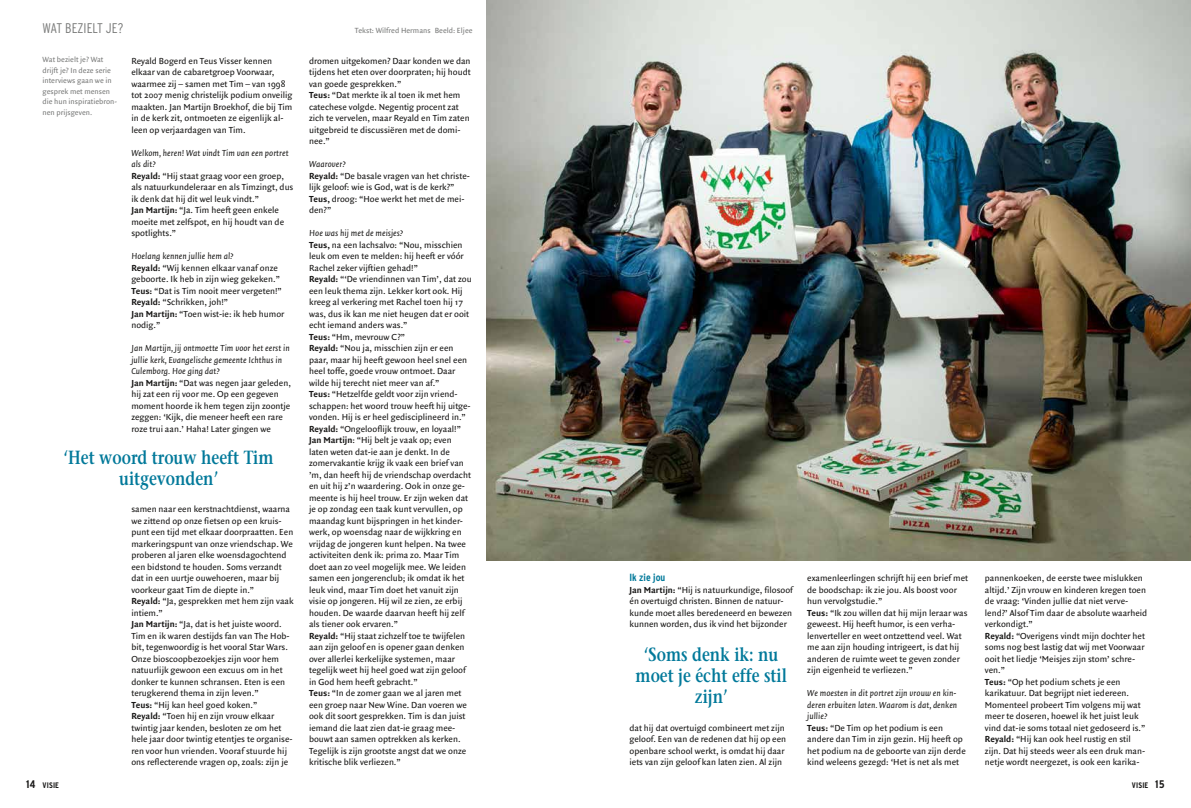
<style>
.page{position:relative;width:1191px;height:808px;background:#fff}
.page>*{position:absolute;margin:0;border:0;box-sizing:border-box;transform-origin:0 0}
.t1{font:600 19px/21px "Stone Serif";color:#02799a;text-align:center;scale:.8 1}
.t2{font:300 condensed 14px "Interstate";color:#7a7b7a}
.t3{font:700 condensed 10.4px "Interstate";color:#02799a}
.t4{font:9.4px/11.5px "Quadraat Sans";color:#181716}
.t5{font:8px/10.5px "Quadraat Sans";color:#7a7b7a}
.t6{font:700 condensed 8px "Interstate";letter-spacing:.02em;color:#181716}
.s1{font-style:italic}
.s2{font-weight:700}
.s3{font-size:11px}
</style>
<div class="page">
<img style="left:487px;top:0;width:704px;height:560px">
<h2 class="t2" style="left:43px;top:20px;width:82px">WAT BEZIELT JE?</h2>
<p class="t5" style="left:43px;top:55px;width:76px">Wat bezielt je? Wat drijft je? In deze serie interviews gaan we in gesprek met mensen die hun inspiratiebron&shy;nen prijsgeven.</p>
<p class="t4" style="left:131px;top:55px;width:162px">Reyald Bogerd en Teus Visser kennen elkaar van de cabaretgroep Voorwaar, waarmee zij – samen met Tim – van 1998 tot 2007 menig christelijk podium onveilig maakten. Jan Martijn Broekhof, die bij Tim in de kerk zit, ontmoeten ze eigenlijk al&shy;leen op verjaardagen van Tim.</p>
<p class="t4" style="left:131px;top:147px;width:164px"><span class="s1">Welkom, heren! Wat vindt Tim van een portret als dit?<br></span><span class="s2">Reyald:</span> “Hij staat graag voor een groep, als natuurkundeleraar en als Timzingt, dus ik denk dat hij dit wel leuk vindt.”<br><span class="s2">Jan Martijn:</span> “Ja. Tim heeft geen enkele moeite met zelfspot, en hij houdt van de spotlights.”</p>
<p class="t4" style="left:131px;top:250px;width:155px"><span class="s1">Hoelang kennen jullie hem al?<br></span><span class="s2">Reyald:</span> “Wij kennen elkaar vanaf onze geboorte. Ik heb in zijn wieg gekeken.”<br><span class="s2">Teus:</span> “Dat is Tim nooit meer vergeten!”<br><span class="s2">Reyald:</span> “Schrikken, joh!”<br><span class="s2">Jan Martijn:</span> “Toen wist-ie: ik heb humor nodig.”</p>
<p class="t4" style="left:131px;top:342px;width:161px"><span class="s1">Jan Martijn, jij ontmoette Tim voor het eerst in jullie kerk, Evangelische gemeente Ichthus in Culemborg. Hoe ging dat?<br></span><span class="s2">Jan Martijn:</span> “Dat was negen jaar geleden, hij zat een rij voor me. Op een gegeven moment hoorde ik hem tegen zijn zoontje zeggen: ‘Kijk, die meneer heeft een rare roze trui aan.’ Haha! Later gingen we</p>
<h1 class="t1" style="left:64px;top:447px;width:264px">‘Het woord trouw heeft Tim uitgevonden’</h1>
<p class="t4" style="left:131px;top:503px;width:164px">samen naar een kerstnachtdienst, waarna we zittend op onze fietsen op een kruis&shy;punt een tijd met elkaar doorpraatten. Een markeringspunt van onze vriendschap. We proberen al jaren elke woensdagochtend een bidstond te houden. Soms verzandt dat in een uurtje ouwehoeren, maar bij voorkeur gaat Tim de diepte in.”<br><span class="s2">Reyald:</span> “Ja, gesprekken met hem zijn vaak intiem.”<br><span class="s2">Jan Martijn:</span> “Ja, dat is het juiste woord.<br>Tim en ik waren destijds fan van The Hob&shy;bit, tegenwoordig is het vooral Star Wars.<br>Onze bioscoopbezoekjes zijn voor hem natuurlijk gewoon een excuus om in het donker te kunnen schransen. Eten is een terugkerend thema in zijn leven.”<br><span class="s2">Teus:</span> “Hij kan heel goed koken.”<br><span class="s2">Reyald:</span> “Toen hij en zijn vrouw elkaar twintig jaar kenden, besloten ze om het hele jaar door twintig etentjes te organise&shy;ren voor hun vrienden. Vooraf stuurde hij ons reflecterende vragen op, zoals: zijn je</p>
<p class="t5" style="left:355px;top:26px;width:119px">Tekst: Wilfred Hermans Beeld: Eljee</p>
<p class="t4" style="left:309px;top:55px;width:163px">dromen uitgekomen? Daar konden we dan tijdens het eten over doorpraten; hij houdt van goede gesprekken.”<br><span class="s2">Teus:</span> “Dat merkte ik al toen ik met hem catechese volgde. Negentig procent zat zich te vervelen, maar Reyald en Tim zaten uitgebreid te discussiëren met de domi&shy;nee.”</p>
<p class="t4" style="left:309px;top:159px;width:162px"><span class="s1">Waarover?<br></span><span class="s2">Reyald:</span> “De basale vragen van het christe&shy;lijk geloof: wie is God, wat is de kerk?”<br><span class="s2">Teus,</span> droog: “Hoe werkt het met de mei&shy;den?”</p>
<p class="t4" style="left:309px;top:228px;width:164px"><span class="s1">Hoe was hij met de meisjes?<br></span><span class="s2">Teus,</span> na een lachsalvo: “Nou, misschien leuk om even te melden: hij heeft er vóór Rachel zeker vijftien gehad!”<br><span class="s2">Reyald:</span> “‘De vriendinnen van Tim’, dat zou een leuk thema zijn. Lekker kort ook. Hij kreeg al verkering met Rachel toen hij 17 was, dus ik kan me niet heugen dat er ooit echt iemand anders was.”<br><span class="s2">Teus:</span> “Hm, mevrouw C?”<br><span class="s2">Reyald:</span> “Nou ja, misschien zijn er een paar, maar hij heeft gewoon heel snel een heel toffe, goede vrouw ontmoet. Daar wilde hij terecht niet meer van af.”<br><span class="s2">Teus:</span> “Hetzelfde geldt voor zijn vriend&shy;schappen: het woord trouw heeft hij uitge&shy;vonden. Hij is er heel gedisciplineerd in.” <span class="s2">Reyald:</span> “Ongelooflijk trouw, en loyaal!” <span class="s2">Jan Martijn</span>: “Hij belt je vaak op; even laten weten dat-ie aan je denkt. In de zomervakantie krijg ik vaak een brief van ’m, dan heeft hij de vriendschap overdacht en uit hij z’n waardering. Ook in onze ge&shy;meente is hij heel trouw. Er zijn weken dat je op zondag een taak kunt vervullen, op maandag kunt bijspringen in het kinder&shy;werk, op woensdag naar de wijkkring en vrijdag de jongeren kunt helpen. Na twee activiteiten denk ik: prima zo. Maar Tim doet aan zo veel mogelijk mee. We leiden samen een jongerenclub; ik omdat ik het leuk vind, maar Tim doet het vanuit zijn visie op jongeren. Hij wil ze zien, ze erbij houden. De waarde daarvan heeft hij zelf als tiener ook ervaren.”<br><span class="s2">Reyald:</span> “Hij staat zichzelf toe te twijfelen aan zijn geloof en is opener gaan denken over allerlei kerkelijke systemen, maar tegelijk weet hij heel goed wat zijn geloof in God hem heeft gebracht.”<br><span class="s2">Teus:</span> “In de zomer gaan we al jaren met een groep naar New Wine. Dan voeren we ook dit soort gesprekken. Tim is dan juist iemand die laat zien dat-ie graag mee&shy;bouwt aan samen optrekken als kerken.<br>Tegelijk is zijn grootste angst dat we onze kritische blik verliezen.”</p>
<p class="t3" style="left:629px;top:571px;width:37px">Ik zie jou</p>
<p class="t4" style="left:629px;top:584px;width:165px"><span class="s2">Jan Martijn:</span> “Hij is natuurkundige, filosoof én overtuigd christen. Binnen de natuur&shy;kunde moet alles beredeneerd en bewezen kunnen worden, dus ik vind het bijzonder</p>
<h1 class="t1" style="left:635px;top:644px;width:191px">‘Soms denk ik: nu moet je écht effe stil zijn’</h1>
<p class="t4" style="left:629px;top:722px;width:158px">dat hij dat overtuigd combineert met zijn geloof. Een van de redenen dat hij op een openbare school werkt, is omdat hij daar iets van zijn geloof kan laten zien. Al zijn</p>
<p class="t4" style="left:807px;top:573px;width:162px">examenleerlingen schrijft hij een brief met de boodschap: ik zie jou. Als boost voor hun vervolgstudie.”<br><span class="s2">Teus:</span> “Ik zou willen dat hij mijn leraar was geweest. Hij heeft humor, is een verha&shy;lenverteller en weet ontzettend veel. Wat me aan zijn houding intrigeert, is dat hij anderen de ruimte weet te geven zonder zijn eigenheid te verliezen.”</p>
<p class="t4" style="left:807px;top:688px;width:160px"><span class="s1">We moesten in dit portret zijn vrouw en kin&shy;deren erbuiten laten. Waarom is dat, denken jullie?<br></span><span class="s2">Teus:</span> “De Tim op het podium is een andere dan Tim in zijn gezin. Hij heeft op het podium na de geboorte van zijn derde kind weleens gezegd: ‘Het is net als met</p>
<p class="t4" style="left:985px;top:573px;width:164px">pannenkoeken, de eerste twee mislukken altijd.’ Zijn vrouw en kinderen kregen toen de vraag: ‘Vinden jullie dat niet verve&shy;lend?’ Alsof Tim daar de absolute waarheid verkondigt.”<br><span class="s2">Reyald:</span> “Overigens vindt mijn dochter het soms nog best lastig dat wij met Voorwaar ooit het liedje ‘Meisjes zijn stom’ schre&shy;ven.”<br><span class="s2">Teus:</span> “Op het podium schets je een karikatuur. Dat begrijpt niet iedereen.<br>Momenteel probeert Tim volgens mij wat meer te doseren, hoewel ik het juist leuk vind dat-ie soms totaal niet gedoseerd is.” <span class="s2">Reyald:</span> “Hij kan ook heel rustig en stil zijn. Dat hij steeds weer als een druk man&shy;netje wordt neergezet, is ook een karika-</p>
<p class="t6" style="left:26px;top:781px;width:34px"><span class="s3">14</span> VISIE</p>
<p class="t6" style="left:1131px;top:781px;width:34px">VISIE <span class="s3">15</span></p>
</div>
